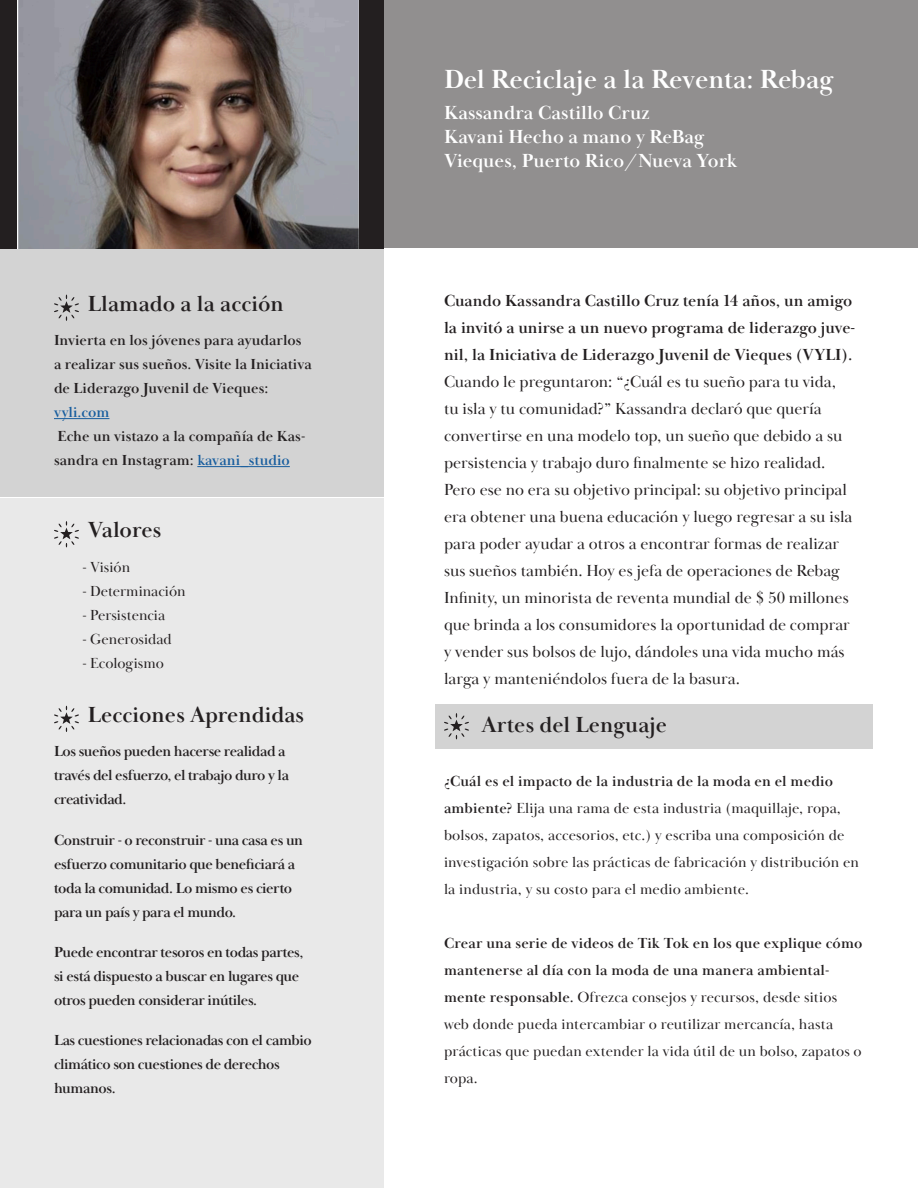
<style>
.page{position:relative;width:918px;height:1188px;background:#fff}
.page>*{position:absolute;margin:0;border:0;box-sizing:border-box;transform-origin:0 0}
.Lesson_Plan_Title{font:700 27px "Baskerville Display PT";color:#fff}
.Section_Title{font:700 22.5px "Baskerville Display PT";color:#231f20}
.Lesson_Plan_Descript{font:700 19.5px "Baskerville Display PT";color:#fff}
.t1{font:16.5px/27px "Baskerville Display PT";color:#231f20}
.Values_Body{font:15px/27px "Baskerville Display PT";letter-spacing:.01em;color:#231f20}
.Body_Copy{font:700 15px/24px "Baskerville Display PT";letter-spacing:-.03em;color:#231f20}
.CTA_Body{font:700 15px/24px "Baskerville Display PT";color:#231f20}
.s1{color:#175d9e}
.s2{font-weight:700}
</style>
<div class="page">
<div style="left:435px;top:704px;width:438px;height:45px;background:#d3d3d3"></div>
<div style="left:0;top:248px;width:384px;height:249px;background:#d3d3d3"></div>
<div style="left:0;top:0;width:918px;height:248px;background:#918f8f"></div>
<div style="left:0;top:498px;width:384px;height:690px;background:#e9e9e9"></div>
<hr style="left:54px;top:418px;width:55px;height:1px;background:#175d9e">
<hr style="left:197px;top:466px;width:93px;height:1px;background:#175d9e">
<svg style="left:444px;top:713px;width:25px;height:26px"></svg>
<svg style="left:54px;top:295px;width:25px;height:26px"></svg>
<svg style="left:54px;top:521px;width:25px;height:26px"></svg>
<svg style="left:54px;top:706px;width:25px;height:26px"></svg>
<div style="left:0;top:0;width:383px;height:248px;background:#231f20"></div>
<img style="left:18px;top:0;width:341px;height:248px">
<p class="Section_Title" style="left:88px;top:290px;width:198px">Llamado a la acción</p>
<p class="CTA_Body" style="left:54px;top:329px;width:259px">Invierta en los jóvenes para ayudarlos a realizar sus sueños. Visite la Iniciativa de Liderazgo Juvenil de Vieques: <span class="s1">vyli.com</span></p>
<p class="CTA_Body" style="left:54px;top:425px;width:253px">Eche un vistazo a la compañía de Kas&shy;sandra en Instagram: <span class="s1">kavani_studio</span></p>
<p class="Section_Title" style="left:88px;top:516px;width:75px">Valores</p>
<p class="Values_Body" style="left:82px;top:554px;width:49px">- Visión</p>
<p class="Values_Body" style="left:82px;top:578px;width:105px">- Determinación</p>
<p class="Values_Body" style="left:82px;top:602px;width:84px">- Persistencia</p>
<p class="Values_Body" style="left:82px;top:626px;width:91px">- Generosidad</p>
<p class="Values_Body" style="left:82px;top:650px;width:83px">- Ecologismo</p>
<p class="Section_Title" style="left:88px;top:701px;width:218px">Lecciones Aprendidas</p>
<p class="Body_Copy" style="left:54px;top:740px;width:237px">Los sueños pueden hacerse realidad a través del esfuerzo, el trabajo duro y la creatividad.</p>
<p class="Body_Copy" style="left:54px;top:828px;width:251px">Construir - o reconstruir - una casa es un esfuerzo comunitario que beneficiará a toda la comunidad. Lo mismo es cierto para un país y para el mundo.</p>
<p class="Body_Copy" style="left:54px;top:940px;width:251px">Puede encontrar tesoros en todas partes, si está dispuesto a buscar en lugares que otros pueden considerar inútiles.</p>
<p class="Body_Copy" style="left:54px;top:1028px;width:259px">Las cuestiones relacionadas con el cambio climático son cuestiones de derechos humanos.</p>
<p class="Lesson_Plan_Title" style="left:444px;top:63px;width:392px">Del Reciclaje a la Reventa: Rebag</p>
<p class="Lesson_Plan_Descript" style="left:444px;top:101px;width:207px">Kassandra Castillo Cruz</p>
<p class="Lesson_Plan_Descript" style="left:444px;top:125px;width:262px">Kavani Hecho a mano y ReBag</p>
<p class="Lesson_Plan_Descript" style="left:444px;top:149px;width:295px">Vieques, Puerto Rico/Nueva York</p>
<p class="t1" style="left:444px;top:288px;width:413px"><span class="s2">Cuando Kassandra Castillo Cruz tenía 14 años, un amigo la invitó a unirse a un nuevo programa de liderazgo juve&shy;nil, la Iniciativa de Liderazgo Juvenil de Vieques (VYLI).<br></span>Cuando le preguntaron: “¿Cuál es tu sueño para tu vida,<br>tu isla y tu comunidad?” Kassandra declaró que quería convertirse en una modelo top, un sueño que debido a su persistencia y trabajo duro finalmente se hizo realidad.<br>Pero ese no era su objetivo principal: su objetivo principal era obtener una buena educación y luego regresar a su isla para poder ayudar a otros a encontrar formas de realizar sus sueños también. Hoy es jefa de operaciones de Rebag Infinity, un minorista de reventa mundial de $ 50 millones que brinda a los consumidores la oportunidad de comprar y vender sus bolsos de lujo, dándoles una vida mucho más larga y manteniéndolos fuera de la basura.</p>
<p class="Section_Title" style="left:482px;top:712px;width:187px">Artes del Lenguaje</p>
<p class="Values_Body" style="left:444px;top:768px;width:417px"><span class="s2">¿Cuál es el impacto de la industria de la moda en el medio ambiente?</span> Elija una rama de esta industria (maquillaje, ropa, bolsos, zapatos, accesorios, etc.) y escriba una composición de investigación sobre las prácticas de fabricación y distribución en la industria, y su costo para el medio ambiente.</p>
<p class="Values_Body" style="left:444px;top:930px;width:420px"><span class="s2">Crear una serie de videos de Tik Tok en los que explique cómo mantenerse al día con la moda de una manera ambiental&shy;mente responsable.</span> Ofrezca consejos y recursos, desde sitios web donde pueda intercambiar o reutilizar mercancía, hasta prácticas que puedan extender la vida útil de un bolso, zapatos o ropa.</p>
</div>
